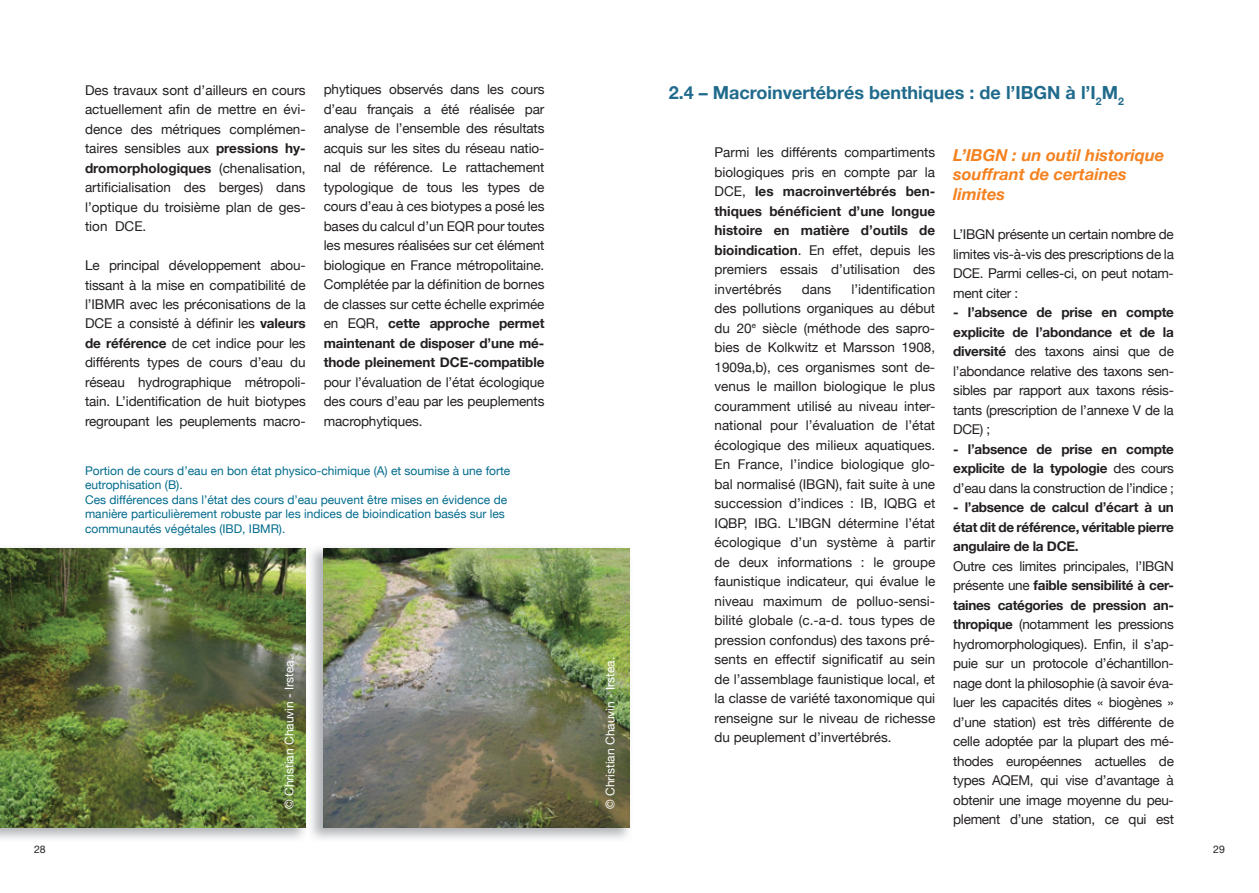
<style>
.page{position:relative;width:1259px;height:893px;background:#fff}
.page>*{position:absolute;margin:0;border:0;box-sizing:border-box;transform-origin:0 0}
.t1{font:700 18px "Helvetica Neue";color:#206a8c}
.t2{font:italic 700 16.5px/19.8px "Helvetica Neue";color:#f58220}
.t3{font:13.5px/19.5px "Helvetica Neue";letter-spacing:-.01em;color:#231f20;text-align:justify}
.t4{font:700 13.5px/19.5px "Helvetica Neue";letter-spacing:-.02em;color:#231f20;text-align:justify}
.t5{font:12px/14.4px "Helvetica Neue";color:#016b8d}
.t6{font:12px "Helvetica Neue";color:#fff}
.t7{font:10.5px "Helvetica Neue";color:#231f20}
.s1{font-weight:700}
.s2{font-weight:400}
</style>
<div class="page">
<img style="left:0;top:548px;width:630px;height:291px">
<img style="left:0;top:549px;width:306px;height:279px">
<img style="left:308px;top:548px;width:1px;height:291px">
<img style="left:324px;top:549px;width:306px;height:279px">
<p class="t3" style="left:85px;top:80px;width:222px">Des travaux sont d’ailleurs en cours actuellement afin de mettre en évi&shy;dence des métriques complémen&shy;taires sensibles aux <span class="s1">pressions hy&shy;dromorphologiques</span> (chenalisation, artificialisation des berges) dans l’optique du troisième plan de ges&shy;tion DCE.</p>
<p class="t3" style="left:85px;top:255px;width:222px">Le principal développement abou&shy;tissant à la mise en compatibilité de l’IBMR avec les préconisations de la DCE a consisté à définir les <span class="s1">valeurs de référence</span> de cet indice pour les différents types de cours d’eau du réseau hydrographique métropoli&shy;tain. L’identification de huit biotypes regroupant les peuplements macro-</p>
<p class="t3" style="left:324px;top:80px;width:222px">phytiques observés dans les cours d’eau français a été réalisée par analyse de l’ensemble des résultats acquis sur les sites du réseau natio&shy;nal de référence. Le rattachement typologique de tous les types de cours d’eau à ces biotypes a posé les bases du calcul d’un EQR pour toutes les mesures réalisées sur cet élément biologique en France métropolitaine.<br>Complétée par la définition de bornes de classes sur cette échelle exprimée en EQR, <span class="s1">cette approche permet maintenant de disposer d’une mé&shy;thode pleinement DCE-compatible</span></p>
<p class="t3" style="left:324px;top:372px;width:222px">pour l’évaluation de l’état écologique des cours d’eau par les peuplements macrophytiques.</p>
<p class="t5" style="left:85px;top:463px;width:427px">Portion de cours d’eau en bon état physico-chimique (A) et soumise à une forte eutrophisation (B).<br>Ces différences dans l’état des cours d’eau peuvent être mises en évidence de manière particulièrement robuste par les indices de bioindication basés sur les communautés végétales (IBD, IBMR).</p>
<p class="t6" style="left:282px;top:809px;width:154px;rotate:-90deg">© Christian Chauvin - Irstea.</p>
<p class="t6" style="left:603px;top:809px;width:154px;rotate:-90deg">© Christian Chauvin - Irstea.</p>
<h1 class="t1" style="left:669px;top:82px;width:456px">2.4 – Macroinvertébrés benthiques : de l’IBGN à l’I<sub>2</sub>M<sub>2</sub></h1>
<p class="t3" style="left:714px;top:143px;width:222px">Parmi les différents compartiments biologiques pris en compte par la DCE, <span class="s1">les macroinvertébrés ben&shy;thiques bénéficient d’une longue histoire en matière d’outils de bioindication</span>. En effet, depuis les premiers essais d’utilisation des invertébrés</p>
<p class="t3" style="left:714px;top:279px;width:222px;text-indent:137px">l’identification des pollutions organiques au début du 20<sup>e</sup> siècle (méthode des sapro&shy;bies de Kolkwitz et Marsson 1908, 1909a,b), ces organismes sont de&shy;venus le maillon biologique le plus couramment utilisé au niveau inter&shy;national pour l’évaluation de l’état écologique des milieux aquatiques.<br>En France, l’indice biologique glo&shy;bal normalisé (IBGN), fait suite à une succession d’indices : IB, IQBG et IQBP, IBG. L’IBGN détermine l’état écologique d’un système à partir de deux informations : le groupe faunistique indicateur, qui évalue le niveau maximum de polluo-sensi&shy;bilité globale (c.-a-d. tous types de pression confondus) des taxons pré&shy;sents en effectif significatif au sein de l’assemblage faunistique local, et la classe de variété taxonomique qui renseigne sur le niveau de richesse du peuplement d’invertébrés.</p>
<p class="t3" style="left:802px;top:279px;width:31px">dans</p>
<p class="t2" style="left:953px;top:145px;width:213px">L’IBGN : un outil historique souffrant de certaines limites</p>
<p class="t3" style="left:953px;top:225px;width:222px">L’IBGN présente un certain nombre de limites vis-à-vis des prescriptions de la DCE. Parmi celles-ci, on peut notam&shy;ment citer :</p>
<p class="t3" style="left:953px;top:302px;width:222px"><span class="s1">- l’absence de prise en compte explicite de l’abondance et de la diversité</span> des taxons ainsi que de l’abondance relative des taxons sen&shy;sibles par rapport aux taxons résis&shy;tants (prescription de l’annexe V de la DCE) ;</p>
<p class="t4" style="left:953px;top:439px;width:222px">- l’absence de prise en compte explicite de la typologie <span class="s2">des cours d’eau dans la construction de l’indice ;</span></p>
<p class="t4" style="left:953px;top:497px;width:222px">- l’absence de calcul d’écart à un état dit de référence, véritable pierre angulaire de la DCE.</p>
<p class="t3" style="left:953px;top:556px;width:222px">Outre ces limites principales, l’IBGN présente une <span class="s1">faible sensibilité à cer&shy;taines catégories de pression an&shy;thropique</span> (notamment les pressions hydromorphologiques). Enfin, il s’ap&shy;puie sur un protocole d’échantillon&shy;nage dont la philosophie (à savoir éva&shy;luer les capacités dites « biogènes » d’une station) est très différente de celle adoptée par la plupart des mé&shy;thodes européennes actuelles de types AQEM, qui vise d’avantage à obtenir une image moyenne du peu&shy;plement d’une station, ce qui est</p>
<p class="t7" style="left:34px;top:843px;width:13px">28</p>
<p class="t7" style="left:1213px;top:843px;width:13px">29</p>
</div>
